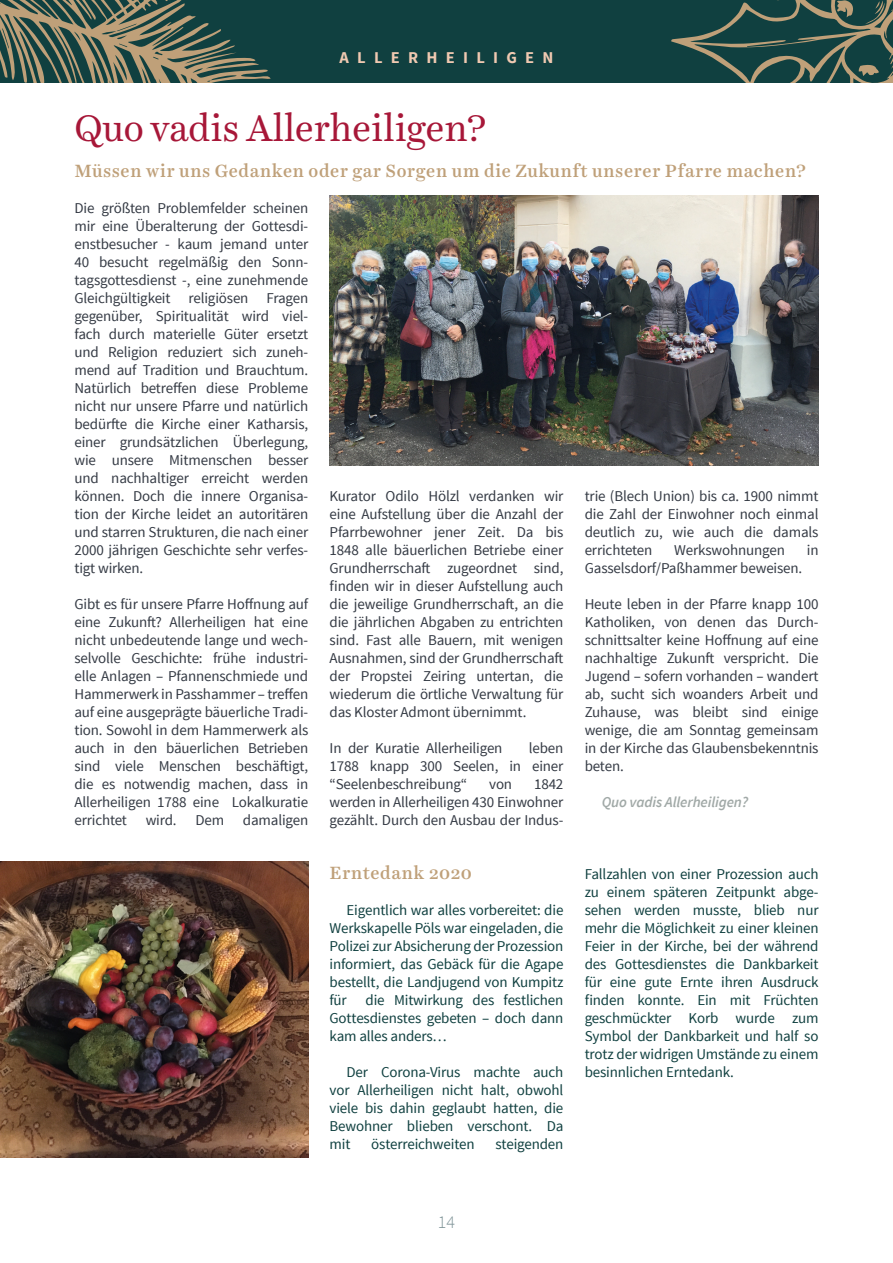
<style>
.page{position:relative;width:893px;height:1263px;background:#fff}
.page>*{position:absolute;margin:0;border:0;box-sizing:border-box;transform-origin:0 0}
.Überschrift_1{font:37.5px "Harriet Text";letter-spacing:-.01em;color:#a71738}
.Überschrift_2{font:500 18px "Harriet Text";letter-spacing:.025em;color:#bfa079}
.t1{font:300 18px "Source Sans Pro";color:#7f9498}
.PAGE_TITLE_-_top{font:700 16.5px "Source Sans Pro";letter-spacing:.5em;color:#f0c9b1}
.Fließtext_1{font:15px/18px "Source Sans Pro";letter-spacing:-.01em;color:#343a44;text-align:justify}
.Fließtext_1-2{font:15px/18px "Source Sans Pro";letter-spacing:-.01em;color:#104040;text-align:justify}
.Fließtext_Autor_Zita{font:italic 600 15px "Source Sans Pro";letter-spacing:-.01em;color:#a1a9a7}
</style>
<div class="page">
<div style="left:0;top:0;width:893px;height:83px;background:#104040"></div>
<svg style="left:0;top:0;width:271px;height:83px"></svg>
<svg style="left:162px;top:59px;width:25px;height:12px"></svg>
<svg style="left:671px;top:0;width:222px;height:83px"></svg>
<img style="left:330px;top:195px;width:489px;height:270px">
<img style="left:0;top:861px;width:308px;height:297px">
<p class="PAGE_TITLE_-_top" style="left:339px;top:47px;width:215px">ALLERHEILIGEN</p>
<p class="Überschrift_1" style="left:74px;top:102px;width:414px">Quo vadis Allerheiligen?</p>
<p class="Überschrift_2" style="left:74px;top:158px;width:733px">Müssen wir uns Gedanken oder gar Sorgen um die Zukunft unserer Pfarre machen?</p>
<p class="Fließtext_1" style="left:74px;top:200px;width:235px">Die größten Problemfelder scheinen mir eine Überalterung der Gottesdi&shy;enstbesucher - kaum jemand unter 40 besucht regelmäßig den Sonn&shy;tagsgottesdienst -, eine zunehmende Gleichgültigkeit religiösen Fragen gegenüber, Spiritualität wird viel&shy;fach durch materielle Güter ersetzt und Religion reduziert sich zuneh&shy;mend auf Tradition und Brauchtum.<br>Natürlich betreffen diese Probleme nicht nur unsere Pfarre und natürlich bedürfte die Kirche einer Katharsis, einer grundsätzlichen Überlegung, wie unsere Mitmenschen besser und nachhaltiger erreicht werden können. Doch die innere Organisa&shy;tion der Kirche leidet an autoritären und starren Strukturen, die nach einer 2000 jährigen Geschichte sehr verfes&shy;tigt wirken.</p>
<p class="Fließtext_1" style="left:74px;top:596px;width:235px">Gibt es für unsere Pfarre Hoffnung auf eine Zukunft? Allerheiligen hat eine nicht unbedeutende lange und wech&shy;selvolle Geschichte: frühe industri&shy;elle Anlagen – Pfannenschmiede und Hammerwerk in Passhammer – treffen auf eine ausgeprägte bäuerliche Tradi&shy;tion. Sowohl in dem Hammerwerk als auch in den bäuerlichen Betrieben sind viele Menschen beschäftigt, die es notwendig machen, dass in Allerheiligen 1788 eine Lokalkuratie errichtet wird. Dem damaligen</p>
<p class="Fließtext_1" style="left:330px;top:488px;width:235px">Kurator Odilo Hölzl verdanken wir eine Aufstellung über die Anzahl der Pfarrbewohner jener Zeit. Da bis 1848 alle bäuerlichen Betriebe einer Grundherrschaft zugeordnet sind, finden wir in dieser Aufstellung auch die jeweilige Grundherrschaft, an die die jährlichen Abgaben zu entrichten sind. Fast alle Bauern, mit wenigen Ausnahmen, sind der Grundherrschaft der Propstei Zeiring untertan, die wiederum die örtliche Verwaltung für das Kloster Admont übernimmt.</p>
<p class="Fließtext_1" style="left:330px;top:740px;width:174px">In der Kuratie Allerheiligen</p>
<p class="Fließtext_1" style="left:330px;top:740px;width:235px;text-indent:199px">leben 1788 knapp 300 Seelen, in einer “Seelenbeschreibung“</p>
<p class="Fließtext_1" style="left:330px;top:776px;width:235px;text-indent:204px">1842 werden in Allerheiligen 430 Einwohner gezählt. Durch den Ausbau der Indus-</p>
<p class="Fließtext_1" style="left:489px;top:776px;width:24px">von</p>
<p class="Überschrift_2" style="left:330px;top:860px;width:144px">Erntedank 2020</p>
<p class="Fließtext_1-2" style="left:330px;top:902px;width:235px;text-indent:17px">Eigentlich war alles vorbereitet: die Werkskapelle Pöls war eingeladen, die Polizei zur Absicherung der Prozession informiert, das Gebäck für die Agape bestellt, die Landjugend von Kumpitz für</p>
<p class="Fließtext_1-2" style="left:330px;top:992px;width:235px;text-indent:36px">die Mitwirkung des festlichen Gottesdienstes gebeten – doch dann kam alles anders…</p>
<p class="Fließtext_1-2" style="left:330px;top:1064px;width:235px;text-indent:17px">Der Corona-Virus machte auch vor Allerheiligen nicht halt, obwohl viele bis dahin geglaubt hatten, die Bewohner blieben verschont. Da mit</p>
<p class="Fließtext_1-2" style="left:371px;top:1136px;width:105px">österreichweiten</p>
<p class="Fließtext_1-2" style="left:495px;top:1136px;width:69px">steigenden</p>
<p class="Fließtext_1" style="left:585px;top:488px;width:235px">trie (Blech Union) bis ca. 1900 nimmt die Zahl der Einwohner noch einmal deutlich zu, wie auch die damals errichteten</p>
<p class="Fließtext_1" style="left:674px;top:542px;width:112px">Werkswohnungen</p>
<p class="Fließtext_1" style="left:807px;top:542px;width:13px">in</p>
<p class="Fließtext_1" style="left:585px;top:560px;width:219px">Gasselsdorf/Paßhammer beweisen.</p>
<p class="Fließtext_1" style="left:585px;top:596px;width:235px">Heute leben in der Pfarre knapp 100<br>Katholiken, von denen das Durch&shy;schnittsalter keine Hoffnung auf eine nachhaltige Zukunft verspricht. Die Jugend – sofern vorhanden – wandert ab, sucht sich woanders Arbeit und Zuhause, was bleibt sind einige wenige, die am Sonntag gemeinsam in der Kirche das Glaubensbekenntnis beten.</p>
<p class="Fließtext_Autor_Zita" style="left:602px;top:793px;width:148px">Quo vadis Allerheiligen?</p>
<p class="Fließtext_1-2" style="left:585px;top:866px;width:235px">Fallzahlen von einer Prozession auch zu einem späteren Zeitpunkt abge&shy;sehen werden musste, blieb nur mehr die Möglichkeit zu einer kleinen Feier in der Kirche, bei der während des Gottesdienstes die Dankbarkeit für eine gute Ernte ihren Ausdruck finden konnte. Ein mit Früchten geschmückter Korb wurde zum Symbol der Dankbarkeit und half so trotz der widrigen Umstände zu einem besinnlichen Erntedank.</p>
<p class="t1" style="left:438px;top:1211px;width:19px">14</p>
</div>
